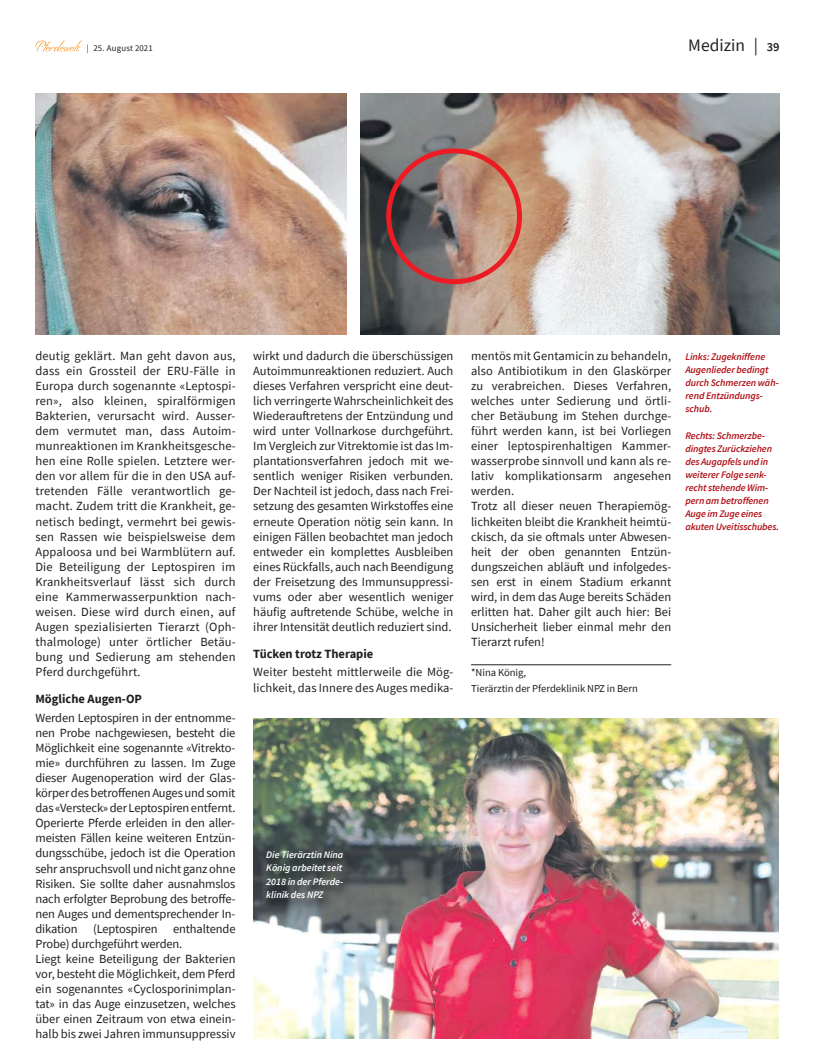
<style>
.page{position:relative;width:815px;height:1063px;background:#fff}
.page>*{position:absolute;margin:0;border:0;box-sizing:border-box;transform-origin:0 0}
.t1{font:17.5px "Source Sans Pro";color:#221f1f}
.t2{font:12.5px/15.1px "Source Sans Pro";color:#221f1f}
.t3{font:700 12.5px "Source Sans Pro";color:#221f1f}
.t4{font:10.62px/15.1px "Source Sans Pro";color:#221f1f}
.t5{font:italic 600 10px/13.1px "Source Sans Pro";letter-spacing:-.01em;color:#b01016}
.t6{font:italic 600 10px/13.1px "Source Sans Pro";color:#fff;text-align:justify}
.t7{font:8.75px "Source Sans Pro";letter-spacing:.02em;color:#221f1f}
.s1{font-weight:600;font-size:12.5px}
</style>
<div class="page">
<svg style="left:36px;top:41px;width:46px;height:10px"></svg>
<hr style="left:471px;top:664px;width:200px;height:1px;background:#221f1f">
<img style="left:35px;top:93px;width:311px;height:241px">
<img style="left:360px;top:93px;width:420px;height:241px">
<img style="left:253px;top:719px;width:525px;height:319px">
<img style="left:259px;top:844px;width:118px;height:79px">
<svg style="left:386px;top:148px;width:136px;height:136px"></svg>
<p class="t7" style="left:87px;top:45px;width:67px">| 25. August 2021</p>
<h1 class="t1" style="left:688px;top:38px;width:93px">Medizin | <span class="s1">39</span></h1>
<p class="t2" style="left:35px;top:349px;width:202px;text-align:justify">deutig gekl‰rt. Man geht davon aus, dass ein Grossteil der ERU-F‰lle in Europa durch sogenannte ´Leptospi&shy;renª, also kleinen, spiralfˆrmigen Bakterien, verursacht wird. Ausser&shy;dem vermutet man, dass Autoim&shy;munreaktionen im Krankheitsgesche&shy;hen eine Rolle spielen. Letztere wer&shy;den vor allem f¸r die in den USA auf&shy;tretenden F‰lle verantwortlich ge&shy;macht. Zudem tritt die Krankheit, ge&shy;netisch bedingt, vermehrt bei gewis&shy;sen Rassen wie beispielsweise dem Appaloosa und bei Warmbl¸tern auf.<br>Die Beteiligung der Leptospiren im Krankheitsverlauf l‰sst sich durch eine Kammerwasserpunktion nach&shy;weisen. Diese wird durch einen, auf Augen spezialisierten Tierarzt (Oph&shy;thalmologe) unter ˆrtlicher Bet‰u&shy;bung und Sedierung am stehenden Pferd durchgef¸hrt.</p>
<p class="t3" style="left:35px;top:694px;width:108px">Mˆgliche Augen-OP</p>
<p class="t2" style="left:35px;top:711px;width:202px">Werden Leptospiren in der entnomme&shy;nen Probe nachgewiesen, besteht die Mˆglichkeit eine sogenannte ´Vitrekto&shy;mieª durchf¸hren zu lassen. Im Zuge dieser Augenoperation wird der Glas&shy;kˆrper des betroffenen Auges und somit das ´Versteckª der Leptospiren entfernt.<br>Operierte Pferde erleiden in den aller&shy;meisten F‰llen keine weiteren Entz¸n&shy;dungssch¸be, jedoch ist die Operation sehr anspruchsvoll und nicht ganz ohne Risiken. Sie sollte daher ausnahmslos nach erfolgter Beprobung des betroffe&shy;nen Auges und dementsprechender In&shy;dikation (Leptospiren enthaltende Probe) durchgef¸hrt werden.<br>Liegt keine Beteiligung der Bakterien vor, besteht die Mˆglichkeit, dem Pferd ein sogenanntes ´Cyclosporinimplan&shy;tatª in das Auge einzusetzen, welches ¸ber einen Zeitraum von etwa einein&shy;halb bis zwei Jahren immunsuppressiv</p>
<p class="t2" style="left:253px;top:349px;width:202px;text-align:justify">wirkt und dadurch die ¸bersch¸ssigen Autoimmunreaktionen reduziert. Auch dieses Verfahren verspricht eine deut&shy;lich verringerte Wahrscheinlichkeit des Wiederauftretens der Entz¸ndung und wird unter Vollnarkose durchgef¸hrt.<br>Im Vergleich zur Vitrektomie ist das Im&shy;plantationsverfahren jedoch mit we&shy;sentlich weniger Risiken verbunden.<br>Der Nachteil ist jedoch, dass nach Frei&shy;setzung des gesamten Wirkstoffes eine erneute Operation nˆtig sein kann. In einigen F‰llen beobachtet man jedoch entweder ein komplettes Ausbleiben eines R¸ckfalls, auch nach Beendigung der Freisetzung des Immunsuppressi&shy;vums oder aber wesentlich weniger h‰ufig auftretende Sch¸be, welche in ihrer Intensit‰t deutlich reduziert sind.</p>
<p class="t3" style="left:253px;top:649px;width:122px">T¸cken trotz Therapie</p>
<p class="t2" style="left:253px;top:666px;width:202px">Weiter besteht mittlerweile die Mˆg&shy;lichkeit, das Innere des Auges medika-</p>
<p class="t6" style="left:266px;top:849px;width:79px">Die Tier‰rztin Nina Kˆnig arbeitet seit 2018 in der Pferde&shy;klinik des NPZ</p>
<p class="t2" style="left:471px;top:349px;width:202px">mentˆs mit Gentamicin zu behandeln, also Antibiotikum in den Glaskˆrper zu verabreichen. Dieses Verfahren, welches unter Sedierung und ˆrtli&shy;cher Bet‰ubung im Stehen durchge&shy;f¸hrt werden kann, ist bei Vorliegen einer leptospirenhaltigen Kammer&shy;wasserprobe sinnvoll und kann als re&shy;lativ komplikationsarm angesehen werden.<br>Trotz all dieser neuen Therapiemˆg&shy;lichkeiten bleibt die Krankheit heimt¸- ckisch, da sie oftmals unter Abwesen&shy;heit der oben genannten Entz¸n&shy;dungszeichen abl‰uft und infolgedes&shy;sen erst in einem Stadium erkannt wird, in dem das Auge bereits Sch‰den erlitten hat. Daher gilt auch hier: Bei Unsicherheit lieber einmal mehr den Tierarzt rufen!</p>
<p class="t4" style="left:471px;top:666px;width:168px">*Nina Kˆnig,<br>Tier‰rztin der Pferdeklinik NPZ in Bern</p>
<p class="t5" style="left:685px;top:351px;width:95px">Links: Zugekniffene<br>Augenlieder bedingt durch Schmerzen w‰h&shy;rend Entz¸ndungs&shy;schub.</p>
<p class="t5" style="left:685px;top:430px;width:95px">Rechts: Schmerzbe&shy;dingtes Zur¸ckziehen des Augapfels und in weiterer Folge senk&shy;recht stehende Wim&shy;pern am betroffenen<br>Auge im Zuge eines akuten Uveitisschubes.</p>
</div>
